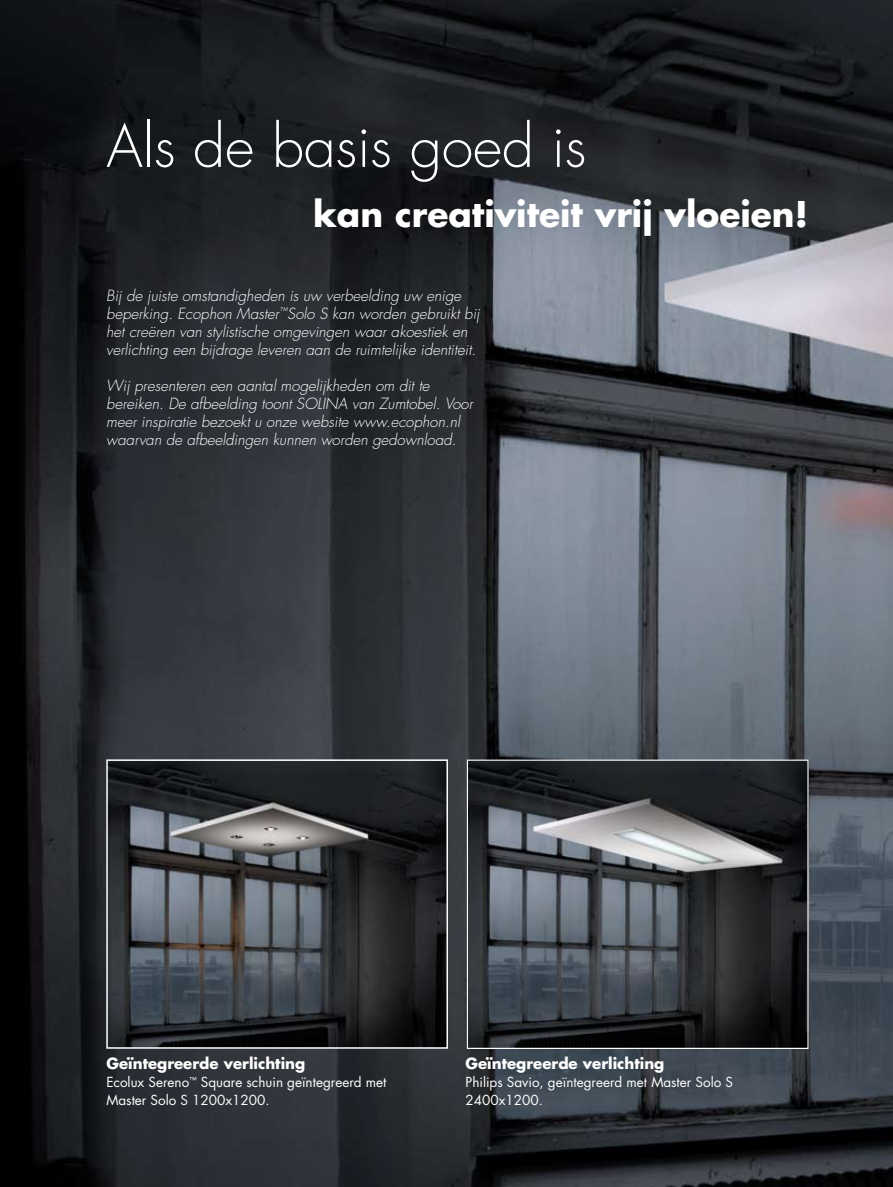
<style>
.page{position:relative;width:893px;height:1187px;background:#fff}
.page>*{position:absolute;margin:0;border:0;box-sizing:border-box;transform-origin:0 0}
.t1{font:300 57px "Futura";color:#fff}
.t2{font:700 34.5px "Futura";color:#fff}
.t3{font:italic 300 15px/18px "Futura";color:#fff}
.t4{font:700 15px "Futura";color:#fff}
.t5{font:13.5px/18px "Futura";color:#fff}
</style>
<div class="page">
<img style="left:0;top:0;width:893px;height:1186px">
<img style="left:109px;top:762px;width:336px;height:283px">
<div style="left:106px;top:759px;width:342px;height:289px;border:2px solid #fff"></div>
<img style="left:469px;top:761px;width:337px;height:285px">
<div style="left:467px;top:759px;width:341px;height:289px;border:1px solid #fff"></div>
<h1 class="t1" style="left:106px;top:111px;width:482px">Als de basis goed is</h1>
<h2 class="t2" style="left:313px;top:191px;width:496px">kan creativiteit vrij vloeien!</h2>
<p class="t3" style="left:106px;top:287px;width:375px">Bij de juiste omstandigheden is uw verbeelding uw enige beperking. Ecophon Master<sup>™</sup>Solo S kan worden gebruikt bij het creëren van stylistische omgevingen waar akoestiek en verlichting een bijdrage leveren aan de ruimtelijke identiteit.</p>
<p class="t3" style="left:106px;top:377px;width:368px">Wij presenteren een aantal mogelijkheden om dit te bereiken. De afbeelding toont SOLINA van Zumtobel. Voor meer inspiratie bezoekt u onze website www.ecophon.nl waarvan de afbeeldingen kunnen worden gedownload.</p>
<p class="t4" style="left:106px;top:1053px;width:200px">Geïntegreerde verlichting</p>
<p class="t5" style="left:106px;top:1073px;width:282px">Ecolux Sereno<sup>™</sup> Square schuin geïntegreerd met<br>Master Solo S 1200x1200.</p>
<p class="t4" style="left:466px;top:1053px;width:200px">Geïntegreerde verlichting</p>
<p class="t5" style="left:466px;top:1073px;width:269px">Philips Savio, geïntegreerd met Master Solo S<br>2400x1200.</p>
</div>
